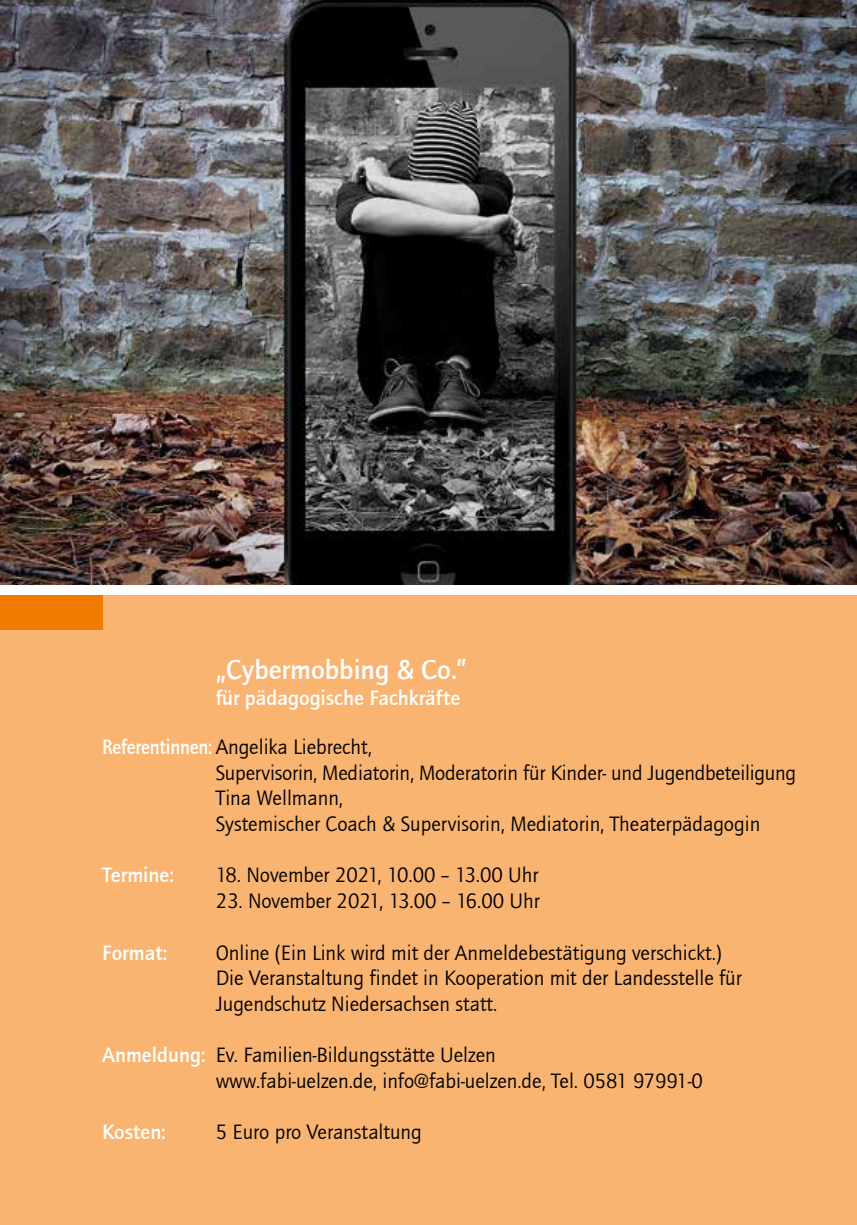
<style>
.page{position:relative;width:857px;height:1225px;background:#fff}
.page>*{position:absolute;margin:0;border:0;box-sizing:border-box;transform-origin:0 0}
.t1{font:700 28px "Quay Itc T";color:#fff}
.t2{font:21.4px/25.6px "Quay Itc T";color:#000}
.t3{font:700 21.4px "Quay Itc T";color:#fff}
.s1{font-weight:700;color:#fff}
</style>
<div class="page">
<img style="left:0;top:0;width:856px;height:584px">
<div style="left:0;top:595px;width:856px;height:630px;background:#f8b470"></div>
<div style="left:0;top:595px;width:102px;height:34px;background:#ef7c00"></div>
<h1 class="t1" style="left:215px;top:654px;width:252px">„Cybermobbing &amp; Co.”</h1>
<p class="t3" style="left:215px;top:686px;width:246px">für pädagogische Fachkräfte</p>
<p class="t2" style="left:215px;top:734px;width:581px;text-indent:-113px"><span class="s1">Referentinnen:</span> Angelika Liebrecht,<br>Supervisorin, Mediatorin, Moderatorin für Kinder- und Jugendbeteiligung Tina Wellmann,<br>Systemischer Coach &amp; Supervisorin, Mediatorin, Theaterpädagogin</p>
<p class="t2" style="left:215px;top:863px;width:324px">18. November 2021, 10.00 – 13.00 Uhr</p>
<p class="t2" style="left:215px;top:888px;width:325px">23. November 2021, 13.00 – 16.00 Uhr</p>
<p class="t2" style="left:215px;top:940px;width:527px">Online (Ein Link wird mit der Anmeldebestätigung verschickt.)<br>Die Veranstaltung findet in Kooperation mit der Landesstelle für<br>Jugendschutz Niedersachsen statt.</p>
<p class="t2" style="left:215px;top:1042px;width:488px">Ev. Familien-Bildungsstätte Uelzen<br>www.fabi-uelzen.de, info@fabi-uelzen.de, Tel. 0581 97991-0</p>
<p class="t2" style="left:215px;top:1119px;width:207px">5 Euro pro Veranstaltung</p>
<p class="t3" style="left:102px;top:863px;width:73px">Termine:</p>
<p class="t3" style="left:102px;top:940px;width:67px">Format:</p>
<p class="t3" style="left:102px;top:1043px;width:105px">Anmeldung:</p>
<p class="t3" style="left:102px;top:1120px;width:65px">Kosten:</p>
</div>
